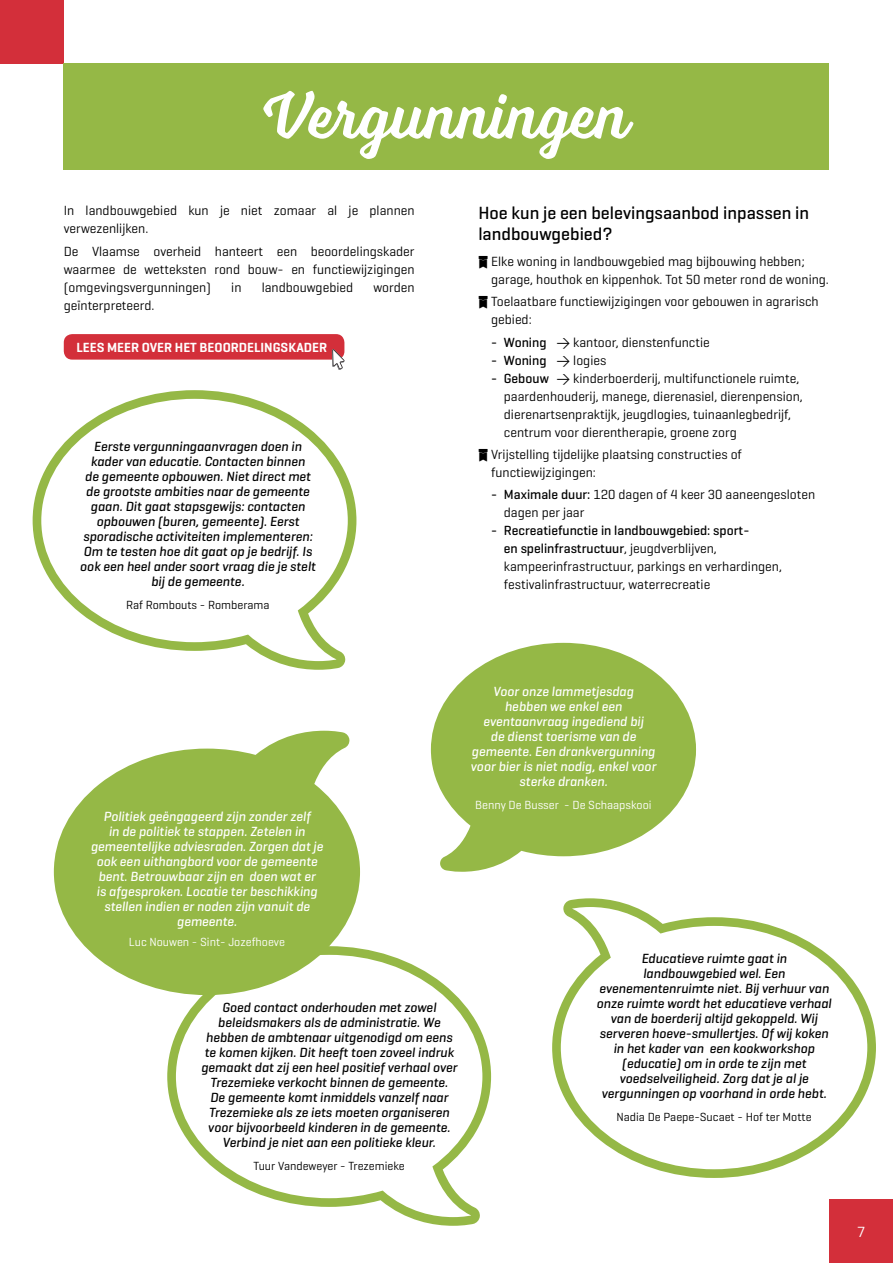
<style>
.page{position:relative;width:893px;height:1263px;background:#fff}
.page>*{position:absolute;margin:0;border:0;box-sizing:border-box;transform-origin:0 0}
.t1{font:67.5px "Voltage";color:#fff}
.t2{font:500 18px/21px "Geogrotesque";color:#000}
.t3{font:15px "Geogrotesque";color:#fff}
.t4{font:italic 500 13.5px/15px "Geogrotesque";color:#000;text-align:center}
.t5{font:13.5px/18px "Geogrotesque";color:#000}
.t6{font:italic 500 13.5px/15px "Geogrotesque";color:#fff;text-align:center}
.t7{font:600 13.5px "Geogrotesque";color:#fff}
.t8{font:500 13.5px "Geogrotesque";color:#000}
.t9{font:12px "Geogrotesque";color:#000}
.t10{font:12px "Geogrotesque";color:#fff}
.s1{font-family:"Voltage";font-size:15px}
.s2{font-weight:500}
.s3{font-family:"DIN Pro"}
.s4{font-family:"DIN Pro";font-weight:400}
.s5{font-weight:400}
</style>
<div class="page">
<div style="left:0;top:0;width:64px;height:64px;background:#d32f3a"></div>
<div style="left:829px;top:1199px;width:64px;height:64px;background:#d32f3a"></div>
<div style="left:64px;top:64px;width:765px;height:106px;background:#95b846"></div>
<div style="left:64px;top:334px;width:280px;height:26px;background:#d32f3a;border-radius:9px"></div>
<svg style="left:332px;top:349px;width:13px;height:21px"></svg>
<svg style="left:33px;top:390px;width:323px;height:280px"></svg>
<svg style="left:167px;top:948px;width:324px;height:278px"></svg>
<svg style="left:552px;top:898px;width:324px;height:280px"></svg>
<svg style="left:431px;top:643px;width:265px;height:229px;fill:#95b846"></svg>
<svg style="left:54px;top:731px;width:306px;height:264px;fill:#95b846"></svg>
<p class="t1" style="left:263px;top:75px;width:368px">Vergunningen</p>
<p class="t5" style="left:64px;top:201px;width:352px">In landbouwgebied kun je niet zomaar al je plannen verwezenlijken.</p>
<p class="t5" style="left:64px;top:242px;width:352px;text-align:justify">De Vlaamse overheid hanteert een beoordelingskader waarmee de wetteksten rond bouw- en functiewijzigingen (omgevingsvergunningen)</p>
<p class="t5" style="left:231px;top:278px;width:12px">in</p>
<p class="t5" style="left:262px;top:278px;width:93px">landbouwgebied</p>
<p class="t5" style="left:373px;top:278px;width:43px">worden</p>
<p class="t5" style="left:64px;top:296px;width:92px">geïnterpreteerd.</p>
<p class="t7" style="left:77px;top:339px;width:252px">LEES MEER OVER HET BEOORDELINGSKADER</p>
<p class="t4" style="left:80px;top:439px;width:237px">Eerste vergunningaanvragen doen in kader van educatie. Contacten binnen<br>de gemeente opbouwen. Niet direct met de grootste ambities naar de gemeente gaan. Dit gaat stapsgewijs: contacten opbouwen (buren, gemeente). Eerst sporadische activiteiten implementeren:<br>Om te testen hoe dit gaat op je bedrijf. Is ook een heel ander soort vraag die je stelt bij de gemeente.</p>
<p class="t9" style="left:126px;top:598px;width:145px">Raf Rombouts - Romberama</p>
<p class="t2" style="left:478px;top:202px;width:332px">Hoe kun je een belevingsaanbod inpassen in landbouwgebied?</p>
<p class="t5" style="left:491px;top:252px;width:339px;text-indent:-13px"><span class="s1">c</span> Elke woning in landbouwgebied mag bijbouwing hebben; garage, houthok en kippenhok. Tot 50 meter rond de woning.</p>
<p class="t5" style="left:491px;top:292px;width:329px;text-indent:-13px"><span class="s1">c</span> Toelaatbare functiewijzigingen voor gebouwen in agrarisch gebied:</p>
<p class="t5" style="left:491px;top:333px;width:220px"><span class="s2">- Woning</span> <span class="s3">→</span> kantoor, dienstenfunctie</p>
<p class="t8" style="left:491px;top:352px;width:117px">- Woning <span class="s4">→</span> <span class="s5">logies</span></p>
<p class="t5" style="left:504px;top:369px;width:300px;text-indent:-13px"><span class="s2">- Gebouw</span> <span class="s3">→</span> kinderboerderij, multifunctionele ruimte, paardenhouderij, manege, dierenasiel, dierenpension, dierenartsenpraktijk, jeugdlogies, tuinaanlegbedrijf, centrum voor dierentherapie, groene zorg</p>
<p class="t5" style="left:491px;top:445px;width:252px;text-indent:-13px"><span class="s1">c</span> Vrijstelling tijdelijke plaatsing constructies of functiewijzigingen:</p>
<p class="t5" style="left:504px;top:485px;width:313px;text-indent:-13px"><span class="s2">- Maximale duur:</span> 120 dagen of 4 keer 30 aaneengesloten dagen per jaar</p>
<p class="t5" style="left:504px;top:521px;width:280px;text-indent:-13px"><span class="s2">- Recreatiefunctie in landbouwgebied: sport-<br>en spelinfrastructuur</span>, jeugdverblijven, kampeerinfrastructuur, parkings en verhardingen, festivalinfrastructuur, waterrecreatie</p>
<p class="t6" style="left:91px;top:809px;width:234px">Politiek geëngageerd zijn zonder zelf<br>in de politiek te stappen. Zetelen in gemeentelijke adviesraden. Zorgen dat je ook een uithangbord voor de gemeente bent. Betrouwbaar zijn en doen wat er<br>is afgesproken. Locatie ter beschikking stellen indien er noden zijn vanuit de gemeente.</p>
<p class="t10" style="left:129px;top:934px;width:158px">Luc Nouwen - Sint- Jozefhoeve</p>
<p class="t4" style="left:201px;top:1000px;width:258px">Goed contact onderhouden met zowel beleidsmakers als de administratie. We hebben de ambtenaar uitgenodigd om eens te komen kijken. Dit heeft toen zoveel indruk gemaakt dat zij een heel positief verhaal over Trezemieke verkocht binnen de gemeente.<br>De gemeente komt inmiddels vanzelf naar Trezemieke als ze iets moeten organiseren voor bijvoorbeeld kinderen in de gemeente.<br>Verbind je niet aan een politieke kleur.</p>
<p class="t9" style="left:254px;top:1159px;width:153px">Tuur Vandeweyer - Trezemieke</p>
<p class="t6" style="left:493px;top:683px;width:142px">Voor onze lammetjesdag</p>
<p class="t6" style="left:471px;top:698px;width:187px">hebben we enkel een eventaanvraag ingediend bij<br>de dienst toerisme van de gemeente. Een drankvergunning voor bier is niet nodig, enkel voor sterke dranken.</p>
<p class="t10" style="left:475px;top:797px;width:178px">Benny De Busser - De Schaapskooi</p>
<p class="t4" style="left:597px;top:951px;width:236px">Educatieve ruimte gaat in landbouwgebied wel. Een evenementenruimte niet. Bij verhuur van onze ruimte wordt het educatieve verhaal van de boerderij altijd gekoppeld. Wij serveren hoeve-smullertjes. Of wij koken in het kader van een kookworkshop (educatie) om in orde te zijn met voedselveiligheid. Zorg dat je al je vergunningen op voorhand in orde hebt.</p>
<p class="t9" style="left:616px;top:1110px;width:197px">Nadia De Paepe-Sucaet - Hof ter Motte</p>
<p class="t3" style="left:857px;top:1222px;width:10px">7</p>
</div>
